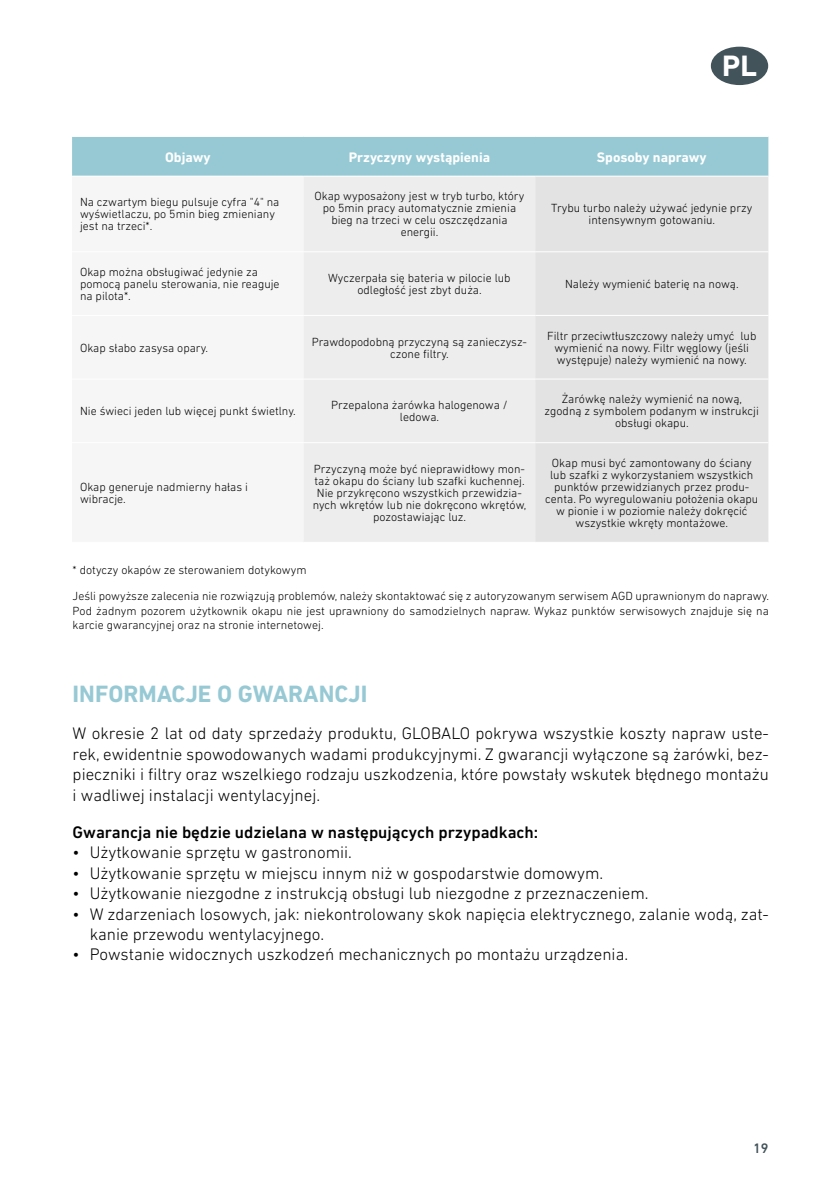
<style>
.page{position:relative;width:840px;height:1191px;background:#fff}
.page>*{position:absolute;margin:0;border:0;box-sizing:border-box;transform-origin:0 0}
.t1{font:700 30px "DIN Next LT Pro";color:#fff}
.t2{font:700 24px "DIN Next LT Pro";color:#97c9d5}
.t3{font:300 17px/20.4px "DIN Next LT Pro";color:#000;text-align:justify}
.t4{font:500 17px "DIN Next LT Pro";color:#000}
.t5{font:700 14px "DIN Next LT Pro";color:#fff}
.t6{font:500 14px "DIN Next LT Pro";color:#42535a}
.t7{font:300 12px/12px "DIN Next LT Pro";color:#000;text-align:center}
</style>
<div class="page">
<div style="left:710px;top:47px;width:57px;height:38px;background:#42535a;border-radius:50%"></div>
<div style="left:72px;top:137px;width:696px;height:39px;background:#97c9d5"></div>
<div style="left:303px;top:177px;width:232px;height:365px;background:#ededed"></div>
<div style="left:535px;top:177px;width:233px;height:365px;background:#e3e3e3"></div>
<hr style="left:303px;top:251px;width:232px;height:1px;background:#fff">
<hr style="left:535px;top:251px;width:233px;height:1px;background:#fff">
<hr style="left:303px;top:315px;width:232px;height:1px;background:#fff">
<hr style="left:535px;top:315px;width:233px;height:1px;background:#fff">
<hr style="left:303px;top:379px;width:232px;height:1px;background:#fff">
<hr style="left:535px;top:379px;width:233px;height:1px;background:#fff">
<hr style="left:303px;top:442px;width:232px;height:1px;background:#fff">
<hr style="left:535px;top:442px;width:233px;height:1px;background:#fff">
<h1 class="t1" style="left:721px;top:48px;width:36px">PL</h1>
<p class="t5" style="left:165px;top:149px;width:47px">Objawy</p>
<p class="t5" style="left:348px;top:149px;width:143px">Przyczyny wystąpienia</p>
<p class="t5" style="left:596px;top:149px;width:111px">Sposoby naprawy</p>
<p class="t7" style="left:80px;top:196px;width:201px;text-align:left">Na czwartym biegu pulsuje cyfra "4" na wyświetlaczu, po 5min bieg zmieniany jest na trzeci*.</p>
<p class="t7" style="left:314px;top:190px;width:211px">Okap wyposażony jest w tryb turbo, który po 5min pracy automatycznie zmienia bieg na trzeci w celu oszczędzania energii.</p>
<p class="t7" style="left:551px;top:202px;width:202px">Trybu turbo należy używać jedynie przy intensywnym gotowaniu.</p>
<p class="t7" style="left:80px;top:266px;width:201px;text-align:left">Okap można obsługiwać jedynie za pomocą panelu sterowania, nie reaguje na pilota*.</p>
<p class="t7" style="left:328px;top:272px;width:184px">Wyczerpała się bateria w pilocie lub odległość jest zbyt duża.</p>
<p class="t7" style="left:565px;top:278px;width:175px">Należy wymienić baterię na nową.</p>
<p class="t7" style="left:80px;top:341px;width:130px">Okap słabo zasysa opary.</p>
<p class="t7" style="left:311px;top:335px;width:217px">Prawdopodobną przyczyną są zanieczysz&shy;czone filtry.</p>
<p class="t7" style="left:547px;top:329px;width:211px">Filtr przeciwtłuszczowy należy umyć lub wymienić na nowy. Filtr węglowy (jeśli występuje) należy wymienić na nowy.</p>
<p class="t7" style="left:80px;top:405px;width:217px">Nie świeci jeden lub więcej punkt świetlny.</p>
<p class="t7" style="left:331px;top:399px;width:178px">Przepalona żarówka halogenowa / ledowa.</p>
<p class="t7" style="left:544px;top:393px;width:216px">Żarówkę należy wymienić na nową, zgodną z symbolem podanym w instrukcji obsługi okapu.</p>
<p class="t7" style="left:80px;top:481px;width:169px;text-align:left">Okap generuje nadmierny hałas i wibracje.</p>
<p class="t7" style="left:312px;top:463px;width:215px">Przyczyną może być nieprawidłowy mon&shy;taż okapu do ściany lub szafki kuchennej.<br>Nie przykręcono wszystkich przewidzia&shy;nych wkrętów lub nie dokręcono wkrętów, pozostawiając luz.</p>
<p class="t7" style="left:545px;top:457px;width:214px">Okap musi być zamontowany do ściany lub szafki z wykorzystaniem wszystkich punktów przewidzianych przez produ&shy;centa. Po wyregulowaniu położenia okapu w pionie i w poziomie należy dokręcić wszystkie wkręty montażowe.</p>
<p class="t7" style="left:73px;top:557px;width:697px;line-height:25.8px;text-align:left">* dotyczy okapów ze sterowaniem dotykowym<br>Jeśli powyższe zalecenia nie rozwiązują problemów, należy skontaktować się z autoryzowanym serwisem AGD uprawnionym do naprawy.</p>
<p class="t7" style="left:73px;top:603px;width:697px;line-height:14.4px;text-align:left">Pod żadnym pozorem użytkownik okapu nie jest uprawniony do samodzielnych napraw. Wykaz punktów serwisowych znajduje się na karcie gwarancyjnej oraz na stronie internetowej.</p>
<h2 class="t2" style="left:73px;top:680px;width:296px">INFORMACJE O GWARANCJI</h2>
<p class="t3" style="left:73px;top:723px;width:697px">W okresie 2 lat od daty sprzedaży produktu, GLOBALO pokrywa wszystkie koszty napraw uste&shy;rek, ewidentnie spowodowanych wadami produkcyjnymi. Z gwarancji wyłączone są żarówki, bez&shy;pieczniki i filtry oraz wszelkiego rodzaju uszkodzenia, które powstały wskutek błędnego montażu i wadliwej instalacji wentylacyjnej.</p>
<h3 class="t4" style="left:73px;top:822px;width:467px">Gwarancja nie będzie udzielana w następujących przypadkach:</h3>
<h3 class="t3" style="left:73px;top:842px;width:281px">• Użytkowanie sprzętu w gastronomii.</h3>
<h3 class="t3" style="left:73px;top:862px;width:532px">• Użytkowanie sprzętu w miejscu innym niż w gospodarstwie domowym.</h3>
<h3 class="t3" style="left:73px;top:883px;width:577px">• Użytkowanie niezgodne z instrukcją obsługi lub niezgodne z przeznaczeniem.</h3>
<h3 class="t3" style="left:90px;top:903px;width:680px;text-indent:-17px">• W zdarzeniach losowych, jak: niekontrolowany skok napięcia elektrycznego, zalanie wodą, zat&shy;kanie przewodu wentylacyjnego.</h3>
<h3 class="t3" style="left:73px;top:944px;width:556px">• Powstanie widocznych uszkodzeń mechanicznych po montażu urządzenia.</h3>
<p class="t6" style="left:752px;top:1139px;width:17px">19</p>
</div>
